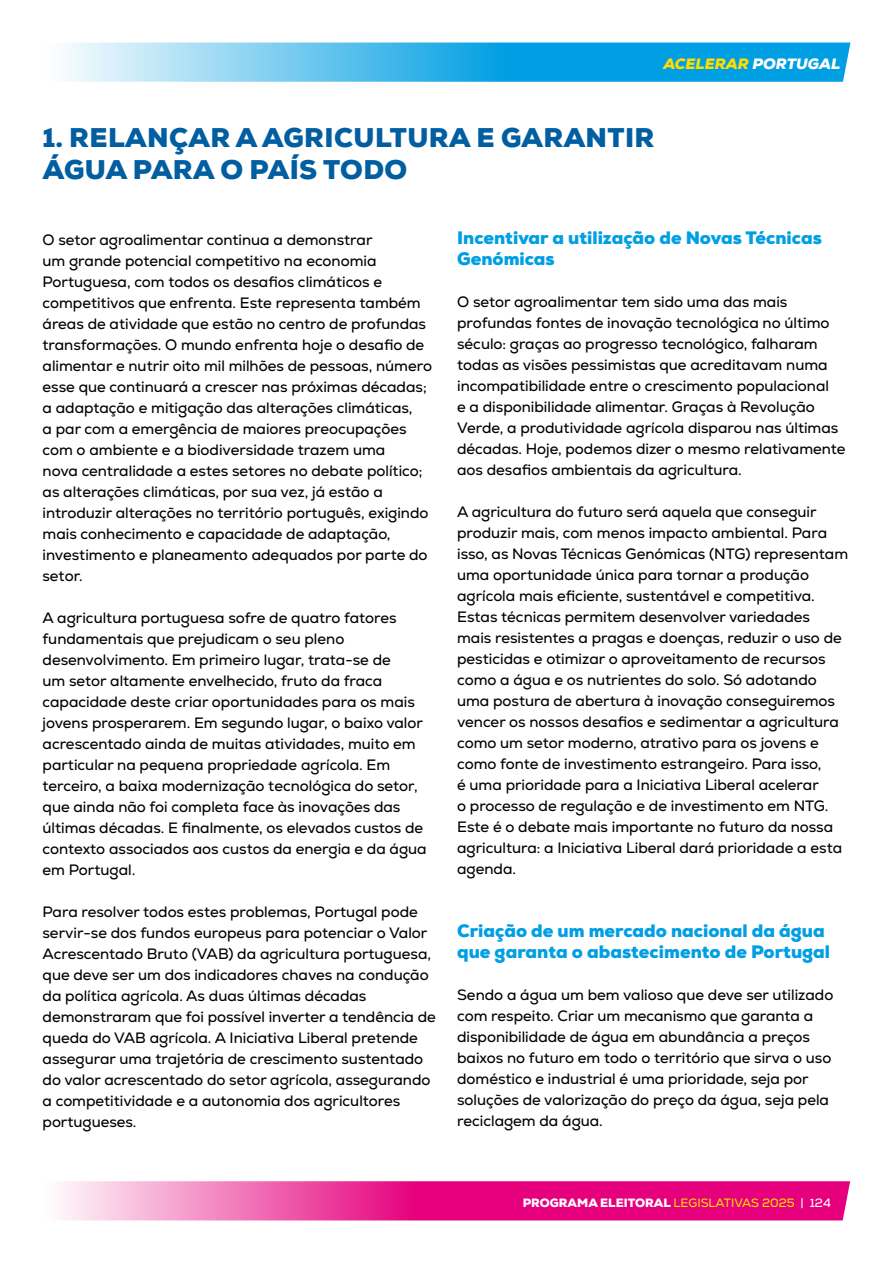
<style>
.page{position:relative;width:893px;height:1263px;background:#fff}
.page>*{position:absolute;margin:0;border:0;box-sizing:border-box;transform-origin:0 0}
.t1{font:900 27px/32.4px "Nexa";letter-spacing:.015em;color:#005ea1}
.t2{font:900 18px/21px "Nexa";color:#009fe3}
.t3{font:15px/21px "Nexa";color:#000}
.t4{font:italic 900 15px "Nexa";color:#fd0}
.t5{font:900 12px "Nexa";color:#fff}
.s1{color:#fff}
.s2{font-weight:400;color:#fd0}
.s3{font-weight:400}
</style>
<div class="page">
<svg style="left:60px;top:1181px;width:790px;height:39px;background:#eb399a"></svg>
<svg style="left:65px;top:43px;width:785px;height:39px;background:#47b9ea"></svg>
<p class="t4" style="left:663px;top:55px;width:179px">ACELERAR <span class="s1">PORTUGAL</span></p>
<h1 class="t1" style="left:43px;top:121px;width:613px">1. RELANÇAR A AGRICULTURA E GARANTIR<br>ÁGUA PARA O PAÍS TODO</h1>
<p class="t3" style="left:43px;top:230px;width:391px">O setor agroalimentar continua a demonstrar<br>um grande potencial competitivo na economia Portuguesa, com todos os desafios climáticos e competitivos que enfrenta. Este representa também áreas de atividade que estão no centro de profundas transformações. O mundo enfrenta hoje o desafio de alimentar e nutrir oito mil milhões de pessoas, número esse que continuará a crescer nas próximas décadas; a adaptação e mitigação das alterações climáticas,<br>a par com a emergência de maiores preocupações com o ambiente e a biodiversidade trazem uma<br>nova centralidade a estes setores no debate político; as alterações climáticas, por sua vez, já estão a introduzir alterações no território português, exigindo mais conhecimento e capacidade de adaptação, investimento e planeamento adequados por parte do setor.</p>
<p class="t3" style="left:43px;top:608px;width:386px">A agricultura portuguesa sofre de quatro fatores fundamentais que prejudicam o seu pleno desenvolvimento. Em primeiro lugar, trata-se de<br>um setor altamente envelhecido, fruto da fraca capacidade deste criar oportunidades para os mais jovens prosperarem. Em segundo lugar, o baixo valor acrescentado ainda de muitas atividades, muito em particular na pequena propriedade agrícola. Em terceiro, a baixa modernização tecnológica do setor, que ainda não foi completa face às inovações das últimas décadas. E finalmente, os elevados custos de contexto associados aos custos da energia e da água em Portugal.</p>
<p class="t3" style="left:43px;top:902px;width:395px">Para resolver todos estes problemas, Portugal pode servir-se dos fundos europeus para potenciar o Valor Acrescentado Bruto (VAB) da agricultura portuguesa, que deve ser um dos indicadores chaves na condução da política agrícola. As duas últimas décadas demonstraram que foi possível inverter a tendência de queda do VAB agrícola. A Iniciativa Liberal pretende assegurar uma trajetória de crescimento sustentado do valor acrescentado do setor agrícola, assegurando a competitividade e a autonomia dos agricultores portugueses.</p>
<p class="t2" style="left:457px;top:227px;width:366px">Incentivar a utilização de Novas Técnicas<br>Genómicas</p>
<p class="t3" style="left:457px;top:291px;width:390px">O setor agroalimentar tem sido uma das mais profundas fontes de inovação tecnológica no último século: graças ao progresso tecnológico, falharam todas as visões pessimistas que acreditavam numa incompatibilidade entre o crescimento populacional<br>e a disponibilidade alimentar. Graças à Revolução Verde, a produtividade agrícola disparou nas últimas décadas. Hoje, podemos dizer o mesmo relativamente aos desafios ambientais da agricultura.</p>
<p class="t3" style="left:457px;top:501px;width:392px">A agricultura do futuro será aquela que conseguir produzir mais, com menos impacto ambiental. Para isso, as Novas Técnicas Genómicas (NTG) representam uma oportunidade única para tornar a produção agrícola mais eficiente, sustentável e competitiva.<br>Estas técnicas permitem desenvolver variedades<br>mais resistentes a pragas e doenças, reduzir o uso de pesticidas e otimizar o aproveitamento de recursos como a água e os nutrientes do solo. Só adotando uma postura de abertura à inovação conseguiremos vencer os nossos desafios e sedimentar a agricultura como um setor moderno, atrativo para os jovens e como fonte de investimento estrangeiro. Para isso,<br>é uma prioridade para a Iniciativa Liberal acelerar<br>o processo de regulação e de investimento em NTG.<br>Este é o debate mais importante no futuro da nossa agricultura: a Iniciativa Liberal dará prioridade a esta agenda.</p>
<p class="t2" style="left:457px;top:920px;width:375px">Criação de um mercado nacional da água que garanta o abastecimento de Portugal</p>
<p class="t3" style="left:457px;top:984px;width:378px">Sendo a água um bem valioso que deve ser utilizado com respeito. Criar um mecanismo que garanta a disponibilidade de água em abundância a preços baixos no futuro em todo o território que sirva o uso doméstico e industrial é uma prioridade, seja por soluções de valorização do preço da água, seja pela reciclagem da água.</p>
<p class="t5" style="left:523px;top:1194px;width:310px">PROGRAMA ELEITORAL <span class="s2">LEGISLATIVAS 2025</span> <span class="s3">| 124</span></p>
</div>
